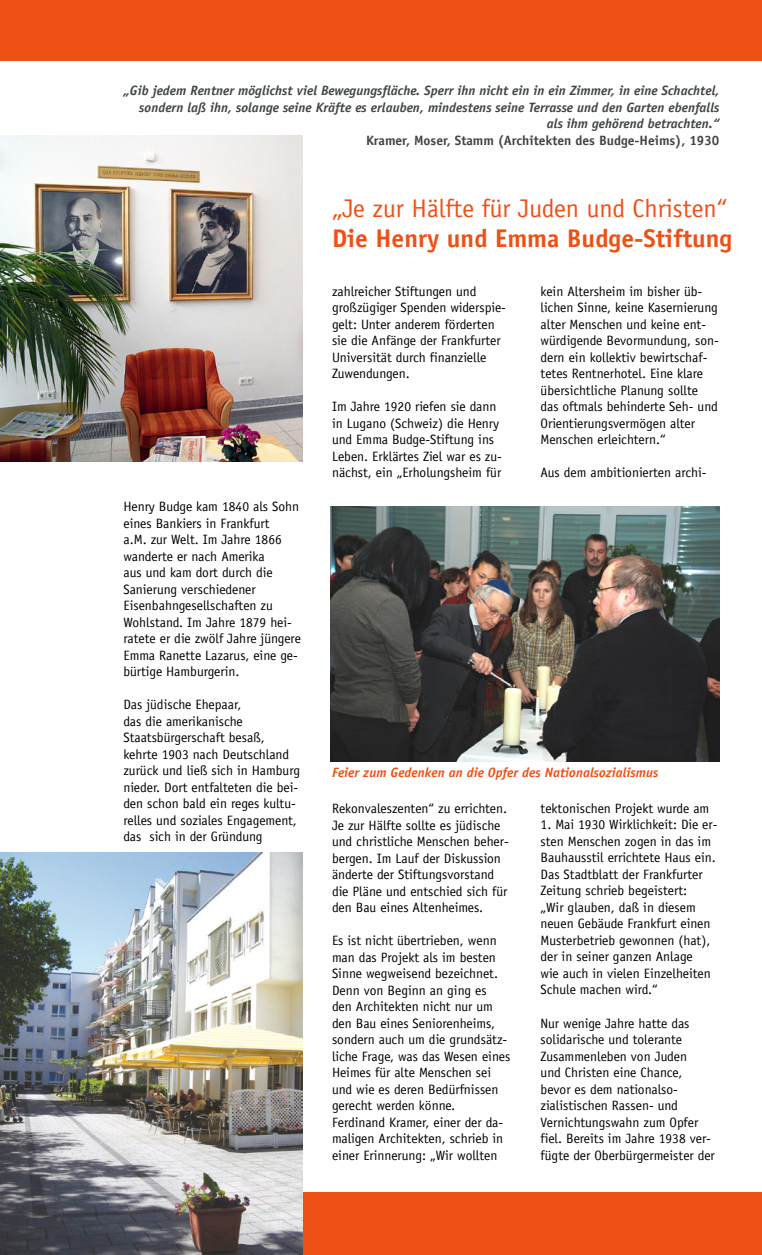
<style>
.page{position:relative;width:762px;height:1255px;background:#fff}
.page>*{position:absolute;margin:0;border:0;box-sizing:border-box;transform-origin:0 0}
.t1{font:25.5px "Officina Sans";color:#ef5014}
.t2{font:700 25.5px "Officina Sans";color:#ef5014}
.t3{font:13.5px/16.5px "Officina Sans";color:#000}
.t4{font:italic 700 13.5px/16.5px "Officina Sans";color:#404547;text-align:right}
.t5{font:700 13.5px "Officina Sans";color:#404547}
.t6{font:italic 700 13.5px "Officina Sans";color:#ef5014}
</style>
<div class="page">
<div style="left:0;top:0;width:761px;height:60px;background:#ef5014"></div>
<div style="left:0;top:1192px;width:761px;height:62px;background:#ef5014"></div>
<img style="left:0;top:136px;width:302px;height:325px">
<img style="left:330px;top:506px;width:389px;height:255px">
<img style="left:0;top:852px;width:302px;height:402px">
<p class="t4" style="left:123px;top:82px;width:597px">„Gib jedem Rentner möglichst viel Bewegungsfläche. Sperr ihn nicht ein in ein Zimmer, in eine Schachtel, sondern laß ihn, solange seine Kräfte es erlauben, mindestens seine Terrasse und den Garten ebenfalls als ihm gehörend betrachten.“</p>
<p class="t5" style="left:366px;top:132px;width:354px">Kramer, Moser, Stamm (Architekten des Budge-Heims), 1930</p>
<h1 class="t1" style="left:332px;top:193px;width:396px">„Je zur Hälfte für Juden und Christen“</h1>
<h1 class="t2" style="left:332px;top:222px;width:401px">Die Henry und Emma Budge-Stiftung</h1>
<p class="t3" style="left:123px;top:498px;width:179px">Henry Budge kam 1840 als Sohn eines Bankiers in Frankfurt<br>a.M. zur Welt. Im Jahre 1866 wanderte er nach Amerika<br>aus und kam dort durch die<br>Sanierung verschiedener<br>Eisenbahngesellschaften zu<br>Wohlstand. Im Jahre 1879 hei&shy;ratete er die zwölf Jahre jüngere<br>Emma Ranette Lazarus, eine ge&shy;bürtige Hamburgerin.</p>
<p class="t3" style="left:123px;top:696px;width:178px">Das jüdische Ehepaar,<br>das die amerikanische<br>Staatsbürgerschaft besaß, kehrte 1903 nach Deutschland zurück und ließ sich in Hamburg nieder. Dort entfalteten die bei&shy;den schon bald ein reges kultu&shy;relles und soziales Engagement, das sich in der Gründung</p>
<p class="t3" style="left:332px;top:283px;width:175px">zahlreicher Stiftungen und großzügiger Spenden widerspie&shy;gelt: Unter anderem förderten sie die Anfänge der Frankfurter<br>Universität durch finanzielle<br>Zuwendungen.</p>
<p class="t3" style="left:332px;top:398px;width:171px">Im Jahre 1920 riefen sie dann in Lugano (Schweiz) die Henry und Emma Budge-Stiftung ins<br>Leben. Erklärtes Ziel war es zu&shy;nächst, ein „Erholungsheim für</p>
<p class="t3" style="left:540px;top:283px;width:180px">kein Altersheim im bisher üb&shy;lichen Sinne, keine Kasernierung alter Menschen und keine ent&shy;würdigende Bevormundung, son&shy;dern ein kollektiv bewirtschaf&shy;tetes Rentnerhotel. Eine klare übersichtliche Planung sollte das oftmals behinderte Seh- und<br>Orientierungsvermögen alter<br>Menschen erleichtern.“</p>
<p class="t3" style="left:540px;top:464px;width:167px">Aus dem ambitionierten archi-</p>
<p class="t6" style="left:332px;top:763px;width:328px">Feier zum Gedenken an die Opfer des Nationalsozialismus</p>
<p class="t3" style="left:332px;top:800px;width:178px">Rekonvaleszenten“ zu errichten.<br>Je zur Hälfte sollte es jüdische und christliche Menschen beher&shy;bergen. Im Lauf der Diskussion änderte der Stiftungsvorstand die Pläne und entschied sich für den Bau eines Altenheimes.</p>
<p class="t3" style="left:332px;top:932px;width:180px">Es ist nicht übertrieben, wenn man das Projekt als im besten<br>Sinne wegweisend bezeichnet.<br>Denn von Beginn an ging es<br>den Architekten nicht nur um den Bau eines Seniorenheims, sondern auch um die grundsätz&shy;liche Frage, was das Wesen eines<br>Heimes für alte Menschen sei und wie es deren Bedürfnissen gerecht werden könne.<br>Ferdinand Kramer, einer der da&shy;maligen Architekten, schrieb in einer Erinnerung: „Wir wollten</p>
<p class="t3" style="left:540px;top:800px;width:170px">tektonischen Projekt wurde am</p>
<p class="t3" style="left:540px;top:816px;width:178px">1. Mai 1930 Wirklichkeit: Die er&shy;sten Menschen zogen in das im<br>Bauhausstil errichtete Haus ein.<br>Das Stadtblatt der Frankfurter<br>Zeitung schrieb begeistert:<br>„Wir glauben, daß in diesem neuen Gebäude Frankfurt einen<br>Musterbetrieb gewonnen (hat), der in seiner ganzen Anlage<br>wie auch in vielen Einzelheiten<br>Schule machen wird.“</p>
<p class="t3" style="left:540px;top:1014px;width:176px">Nur wenige Jahre hatte das solidarische und tolerante<br>Zusammenleben von Juden<br>und Christen eine Chance, bevor es dem nationalso&shy;zialistischen Rassen- und<br>Vernichtungswahn zum Opfer fiel. Bereits im Jahre 1938 ver&shy;fügte der Oberbürgermeister der</p>
</div>
